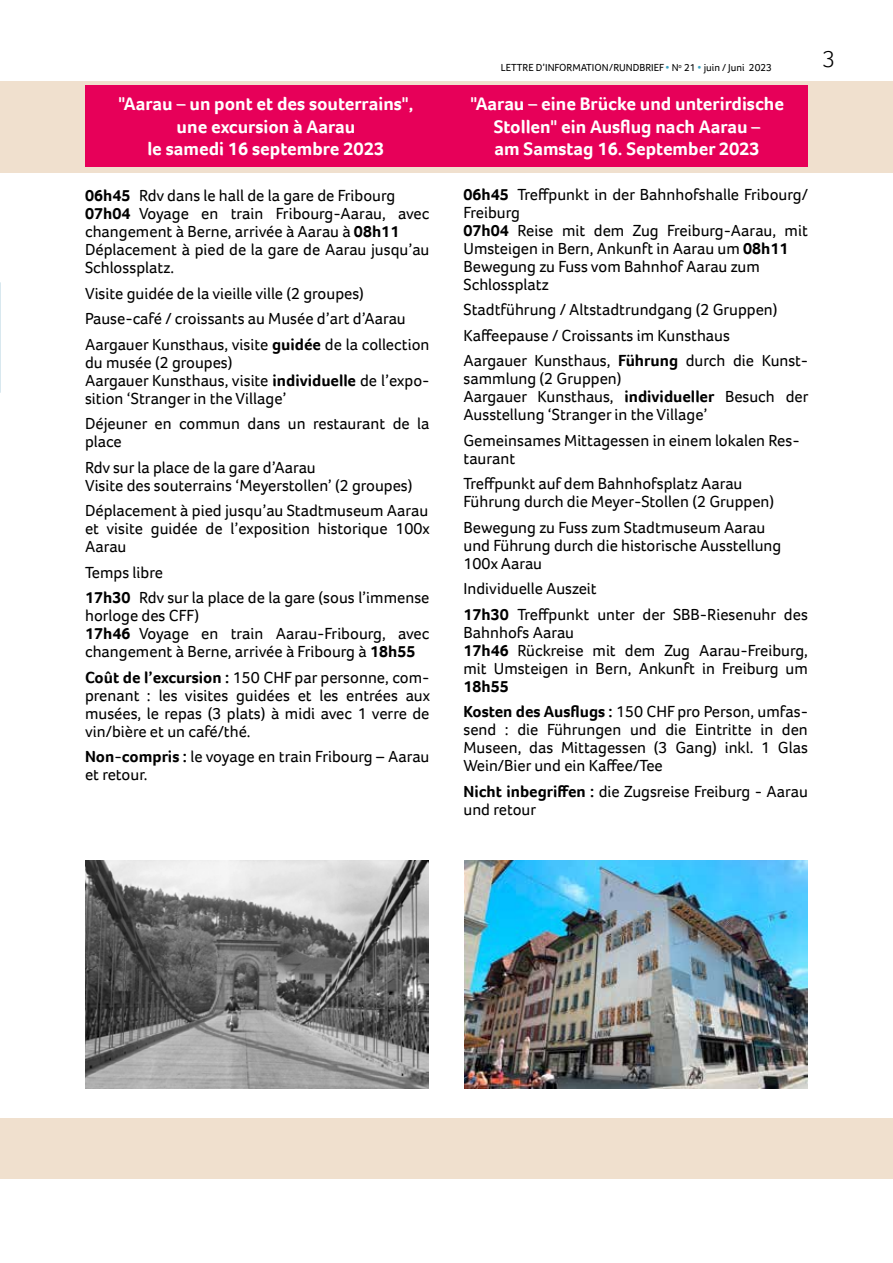
<style>
.page{position:relative;width:893px;height:1263px;background:#fff}
.page>*{position:absolute;margin:0;border:0;box-sizing:border-box;transform-origin:0 0}
.t1{font:300 24px "Foco";color:#000}
.t2{font:700 18.75px/22.5px "Foco";color:#fff;text-align:center}
.t3{font:16.5px/18px "Foco";color:#000}
.t4{font:700 16.5px/25.5px "Foco";color:#000}
.t5{font:10.5px "Foco";color:#000}
.s1{color:#3ca3c1}
.s2{font-weight:700}
.s3{font-weight:400}
</style>
<div class="page">
<svg style="left:0;top:282px;width:1px;height:111px"></svg>
<img style="left:464px;top:860px;width:343px;height:229px">
<img style="left:86px;top:860px;width:343px;height:229px">
<div style="left:0;top:1118px;width:893px;height:61px;background:#f0e0ce"></div>
<div style="left:1px;top:81px;width:892px;height:91px;background:#f0e0ce"></div>
<div style="left:85px;top:85px;width:361px;height:82px;background:#e70059"></div>
<div style="left:446px;top:85px;width:362px;height:82px;background:#e70059"></div>
<p class="t5" style="left:501px;top:61px;width:273px">LETTRE D’INFORMATION/RUNDBRIEF <span class="s1">•</span> N<sup>o</sup> 21 <span class="s1">•</span> juin / Juni 2023</p>
<p class="t2" style="left:119px;top:92px;width:296px">"Aarau – un pont et des souterrains", une excursion à Aarau<br>le samedi 16 septembre 2023</p>
<p class="t2" style="left:470px;top:92px;width:315px">"Aarau – eine Brücke und unterirdische<br>Stollen" ein Ausflug nach Aarau –<br>am Samstag 16. September 2023</p>
<p class="t3" style="left:85px;top:187px;width:346px"><span class="s2">06h45</span> Rdv dans le hall de la gare de Fribourg <span class="s2">07h04</span> Voyage en train Fribourg-Aarau, avec changement à Berne, arrivée à Aarau à <span class="s2">08h11<br></span>Déplacement à pied de la gare de Aarau jusqu’au Schlossplatz.</p>
<p class="t3" style="left:85px;top:280px;width:346px;line-height:25.5px">Visite guidée de la vieille ville (2 groupes)<br>Pause-café / croissants au Musée d’art d’Aarau<br>Aargauer Kunsthaus, visite <span class="s2">guidée</span> de la collection</p>
<p class="t3" style="left:85px;top:353px;width:346px">du musée (2 groupes)<br>Aargauer Kunsthaus, visite <span class="s2">individuelle</span> de l’expo&shy;sition ‘Stranger in the Village’</p>
<p class="t3" style="left:85px;top:414px;width:346px">Déjeuner en commun dans un restaurant de la place</p>
<p class="t3" style="left:85px;top:458px;width:329px">Rdv sur la place de la gare d’Aarau<br>Visite des souterrains ‘Meyerstollen’ (2 groupes)</p>
<p class="t3" style="left:85px;top:501px;width:346px;text-align:justify">Déplacement à pied jusqu’au Stadtmuseum Aarau et visite guidée de l’exposition historique 100x Aarau</p>
<p class="t3" style="left:85px;top:559px;width:346px;line-height:25.5px">Temps libre<br><span class="s2">17h30</span> Rdv sur la place de la gare (sous l’immense</p>
<p class="t3" style="left:85px;top:606px;width:346px">horloge des CFF)<br><span class="s2">17h46</span> Voyage en train Aarau-Fribourg, avec changement à Berne, arrivée à Fribourg à <span class="s2">18h55</span></p>
<p class="t3" style="left:85px;top:668px;width:346px;text-align:justify"><span class="s2">Coût de l’excursion :</span> 150 CHF par personne, com&shy;prenant : les visites guidées et les entrées aux musées, le repas (3 plats) à midi avec 1 verre de vin/bière et un café/thé.</p>
<p class="t3" style="left:85px;top:747px;width:346px"><span class="s2">Non-compris :</span> le voyage en train Fribourg – Aarau et retour.</p>
<p class="t3" style="left:463px;top:185px;width:346px"><span class="s2">06h45</span> Treffpunkt in der Bahnhofshalle Fribourg/ Freiburg<br><span class="s2">07h04</span> Reise mit dem Zug Freiburg-Aarau, mit Umsteigen in Bern, Ankunft in Aarau um <span class="s2">08h11<br></span>Bewegung zu Fuss vom Bahnhof Aarau zum Schlossplatz</p>
<p class="t3" style="left:463px;top:297px;width:346px;line-height:25.5px">Stadtführung / Altstadtrundgang (2 Gruppen)<br>Kaffeepause / Croissants im Kunsthaus<br>Aargauer Kunsthaus, <span class="s2">Führung</span> durch die Kunst-</p>
<p class="t3" style="left:463px;top:369px;width:346px">sammlung (2 Gruppen)<br>Aargauer Kunsthaus, <span class="s2">individueller</span> Besuch der<br>Ausstellung ‘Stranger in the Village’</p>
<p class="t3" style="left:463px;top:431px;width:338px">Gemeinsames Mittagessen in einem lokalen Res&shy;taurant</p>
<p class="t3" style="left:463px;top:474px;width:312px">Treffpunkt auf dem Bahnhofsplatz Aarau<br>Führung durch die Meyer-Stollen (2 Gruppen)</p>
<p class="t3" style="left:463px;top:518px;width:319px">Bewegung zu Fuss zum Stadtmuseum Aarau und Führung durch die historische Ausstellung<br>100x Aarau</p>
<p class="t3" style="left:463px;top:576px;width:346px;line-height:25.5px">Individuelle Auszeit<br><span class="s2">17h30</span> Treffpunkt unter der SBB-Riesenuhr des</p>
<p class="t3" style="left:463px;top:623px;width:346px">Bahnhofs Aarau<br><span class="s2">17h46</span> Rückreise mit dem Zug Aarau-Freiburg, mit Umsteigen in Bern, Ankunft in Freiburg um</p>
<p class="t4" style="left:463px;top:673px;width:346px">18h55<br>Kosten des Ausflugs : <span class="s3">150 CHF pro Person, umfas-</span></p>
<p class="t3" style="left:463px;top:720px;width:346px;text-align:justify">send : die Führungen und die Eintritte in den Museen, das Mittagessen (3 Gang) inkl. 1 Glas Wein/Bier und ein Kaffee/Tee</p>
<p class="t3" style="left:463px;top:782px;width:346px"><span class="s2">Nicht inbegriffen :</span> die Zugsreise Freiburg - Aarau und retour</p>
<h1 class="t1" style="left:823px;top:43px;width:14px">3</h1>
</div>
